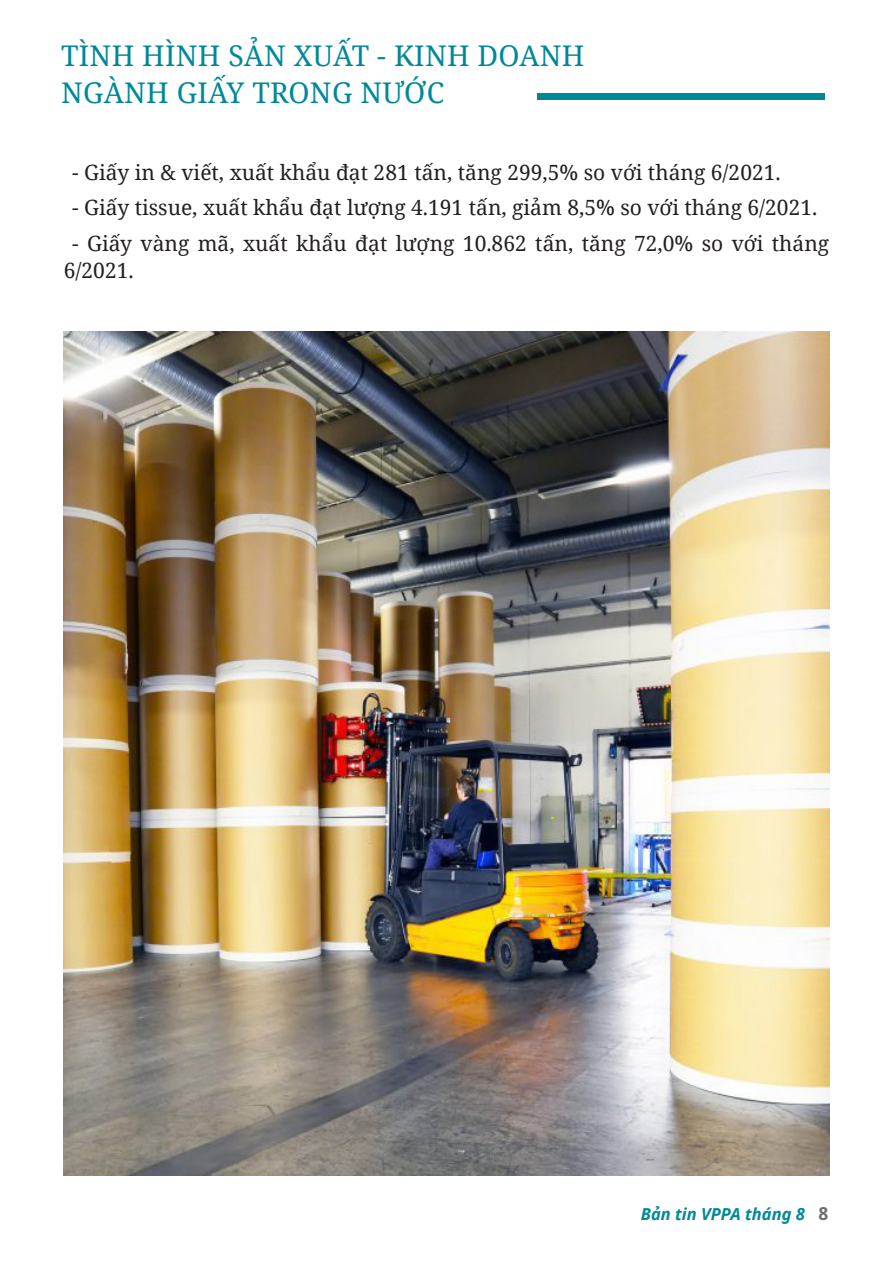
<style>
.page{position:relative;width:893px;height:1263px;background:#fff}
.page>*{position:absolute;margin:0;border:0;box-sizing:border-box;transform-origin:0 0}
.t1{font:28.5px "Noto Serif";letter-spacing:.01em;color:#089}
.t2{font:21px/27px "Noto Serif";color:#231f20}
.t3{font:italic 700 16.5px "Noto Sans";color:#089}
.s1{font-style:normal;font-size:18px;color:#6c6d70}
</style>
<div class="page">
<div style="left:537px;top:94px;width:287px;height:6px;background:#089"></div>
<img style="left:64px;top:332px;width:765px;height:844px">
<p class="t1" style="left:61px;top:36px;width:525px">TÌNH HÌNH SẢN XUẤT - KINH DOANH</p>
<p class="t1" style="left:61px;top:73px;width:385px">NGÀNH GIẤY TRONG NƯỚC</p>
<p class="t2" style="left:72px;top:158px;width:710px">- Giấy in &amp; viết, xuất khẩu đạt 281 tấn, tăng 299,5% so với tháng 6/2021.</p>
<p class="t2" style="left:72px;top:193px;width:747px">- Giấy tissue, xuất khẩu đạt lượng 4.191 tấn, giảm 8,5% so với tháng 6/2021.</p>
<p class="t2" style="left:64px;top:229px;width:767px;text-indent:9px">- Giấy vàng mã, xuất khẩu đạt lượng 10.862 tấn, tăng 72,0% so với tháng<br>6/2021.</p>
<p class="t3" style="left:641px;top:1202px;width:189px">Bản tin VPPA tháng 8 <span class="s1">8</span></p>
</div>
